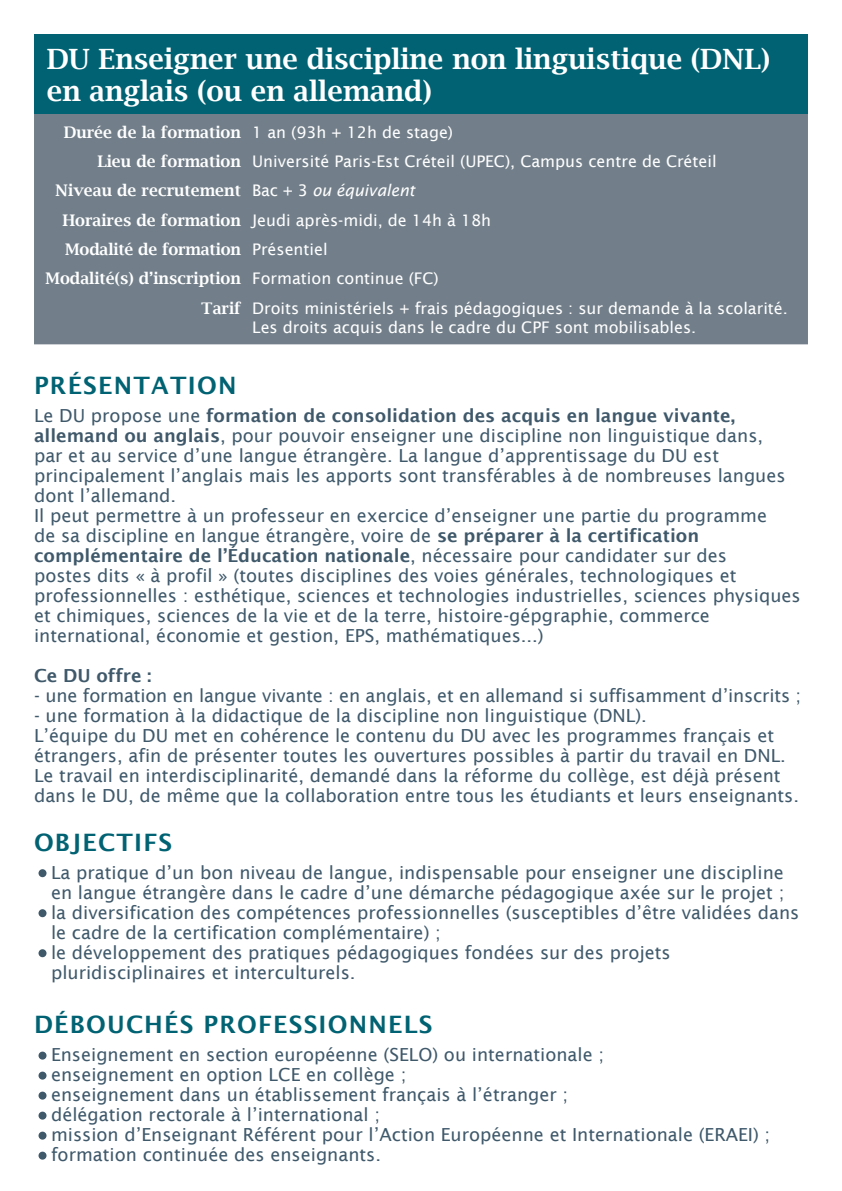
<style>
.page{position:relative;width:842px;height:1191px;background:#fff}
.page>*{position:absolute;margin:0;border:0;box-sizing:border-box;transform-origin:0 0}
.t1{font:600 28px/32px "Lucida Bright";color:#fff}
.t2{font:600 24px "Lucida Sans";letter-spacing:.05em;color:#006272}
.t3{font:18px/20px "Lucida Sans";color:#3f596b}
.t4{font:600 18px "Lucida Sans";color:#3f596b}
.t5{font:16px/29.4px "Lucida Sans";color:#fff}
.t6{font:600 16px/29.4px "Lucida Bright";color:#fff}
.s1{font-family:"Lucida Bright";font-weight:600}
.s2{font-family:"Lucida Sans";font-weight:400}
.s3{font-family:"Lucida Sans";font-weight:400;font-style:italic}
.s4{font-weight:600}
</style>
<div class="page">
<div style="left:34px;top:34px;width:774px;height:80px;background:#006272"></div>
<div style="left:34px;top:114px;width:774px;height:230px;background:#727f8a"></div>
<div style="left:39px;top:869px;width:8px;height:8px;background:#3f596b;border-radius:50%"></div>
<div style="left:39px;top:909px;width:8px;height:8px;background:#3f596b;border-radius:50%"></div>
<div style="left:39px;top:949px;width:8px;height:8px;background:#3f596b;border-radius:50%"></div>
<div style="left:39px;top:1051px;width:8px;height:8px;background:#3f596b;border-radius:50%"></div>
<div style="left:39px;top:1071px;width:8px;height:8px;background:#3f596b;border-radius:50%"></div>
<div style="left:39px;top:1091px;width:8px;height:8px;background:#3f596b;border-radius:50%"></div>
<div style="left:39px;top:1111px;width:8px;height:8px;background:#3f596b;border-radius:50%"></div>
<div style="left:39px;top:1131px;width:8px;height:8px;background:#3f596b;border-radius:50%"></div>
<div style="left:39px;top:1151px;width:8px;height:8px;background:#3f596b;border-radius:50%"></div>
<h1 class="t1" style="left:47px;top:43px;width:725px">DU Enseigner une discipline non linguistique (DNL) en anglais (ou en allemand)</h1>
<p class="t5" style="left:97px;top:117px;width:621px;text-indent:-34px"><span class="s1">Durée de la formation</span> 1 an (93h + 12h de stage)<br><span class="s1">Lieu de formation</span> Université Paris-Est Créteil (UPEC), Campus centre de Créteil</p>
<p class="t6" style="left:56px;top:176px;width:361px">Niveau de recrutement <span class="s2">Bac + 3</span> <span class="s3">ou équivalent</span></p>
<p class="t5" style="left:62px;top:205px;width:430px"><span class="s1">Horaires de formation</span> Jeudi après-midi, de 14h à 18h</p>
<p class="t6" style="left:46px;top:235px;width:395px;text-indent:20px">Modalité de formation <span class="s2">Présentiel<br></span>Modalité(s) d’inscription <span class="s2">Formation continue (FC)</span></p>
<p class="t5" style="left:252px;top:298px;width:537px;line-height:19.2px;text-indent:-51px"><span class="s1">Tarif</span> Droits ministériels + frais pédagogiques : sur demande à la scolarité.<br>Les droits acquis dans le cadre du CPF sont mobilisables.</p>
<h2 class="t2" style="left:34px;top:371px;width:204px">PRÉSENTATION</h2>
<p class="t3" style="left:34px;top:405px;width:768px">Le DU propose une <span class="s4">formation de consolidation des acquis en langue vivante, allemand ou anglais</span>, pour pouvoir enseigner une discipline non linguistique dans,<br>par et au service d’une langue étrangère. La langue d’apprentissage du DU est principalement l’anglais mais les apports sont transférables à de nombreuses langues dont l’allemand.<br>Il peut permettre à un professeur en exercice d’enseigner une partie du programme<br>de sa discipline en langue étrangère, voire de <span class="s4">se préparer à la certification complémentaire de l’Éducation nationale</span>, nécessaire pour candidater sur des<br>postes dits « à profil » (toutes disciplines des voies générales, technologiques et professionnelles : esthétique, sciences et technologies industrielles, sciences physiques et chimiques, sciences de la vie et de la terre, histoire-gépgraphie, commerce international, économie et gestion, EPS, mathématiques...)</p>
<p class="t4" style="left:34px;top:665px;width:119px">Ce DU offre :</p>
<p class="t3" style="left:34px;top:685px;width:769px">- une formation en langue vivante : en anglais, et en allemand si suffisamment d’inscrits ;</p>
<p class="t3" style="left:34px;top:705px;width:767px">- une formation à la didactique de la discipline non linguistique (DNL).<br>L’équipe du DU met en cohérence le contenu du DU avec les programmes français et étrangers, afin de présenter toutes les ouvertures possibles à partir du travail en DNL.<br>Le travail en interdisciplinarité, demandé dans la réforme du collège, est déjà présent dans le DU, de même que la collaboration entre tous les étudiants et leurs enseignants.</p>
<h2 class="t2" style="left:34px;top:828px;width:140px">OBJECTIFS</h2>
<p class="t3" style="left:51px;top:862px;width:750px">La pratique d’un bon niveau de langue, indispensable pour enseigner une discipline en langue étrangère dans le cadre d’une démarche pédagogique axée sur le projet ; la diversification des compétences professionnelles (susceptibles d’être validées dans le cadre de la certification complémentaire) ;<br>le développement des pratiques pédagogiques fondées sur des projets pluridisciplinaires et interculturels.</p>
<h2 class="t2" style="left:34px;top:1011px;width:400px">DÉBOUCHÉS PROFESSIONNELS</h2>
<p class="t3" style="left:51px;top:1044px;width:721px">Enseignement en section européenne (SELO) ou internationale ;<br>enseignement en option LCE en collège ;<br>enseignement dans un établissement français à l’étranger ;<br>délégation rectorale à l’international ;<br>mission d’Enseignant Référent pour l’Action Européenne et Internationale (ERAEI) ; formation continuée des enseignants.</p>
</div>
